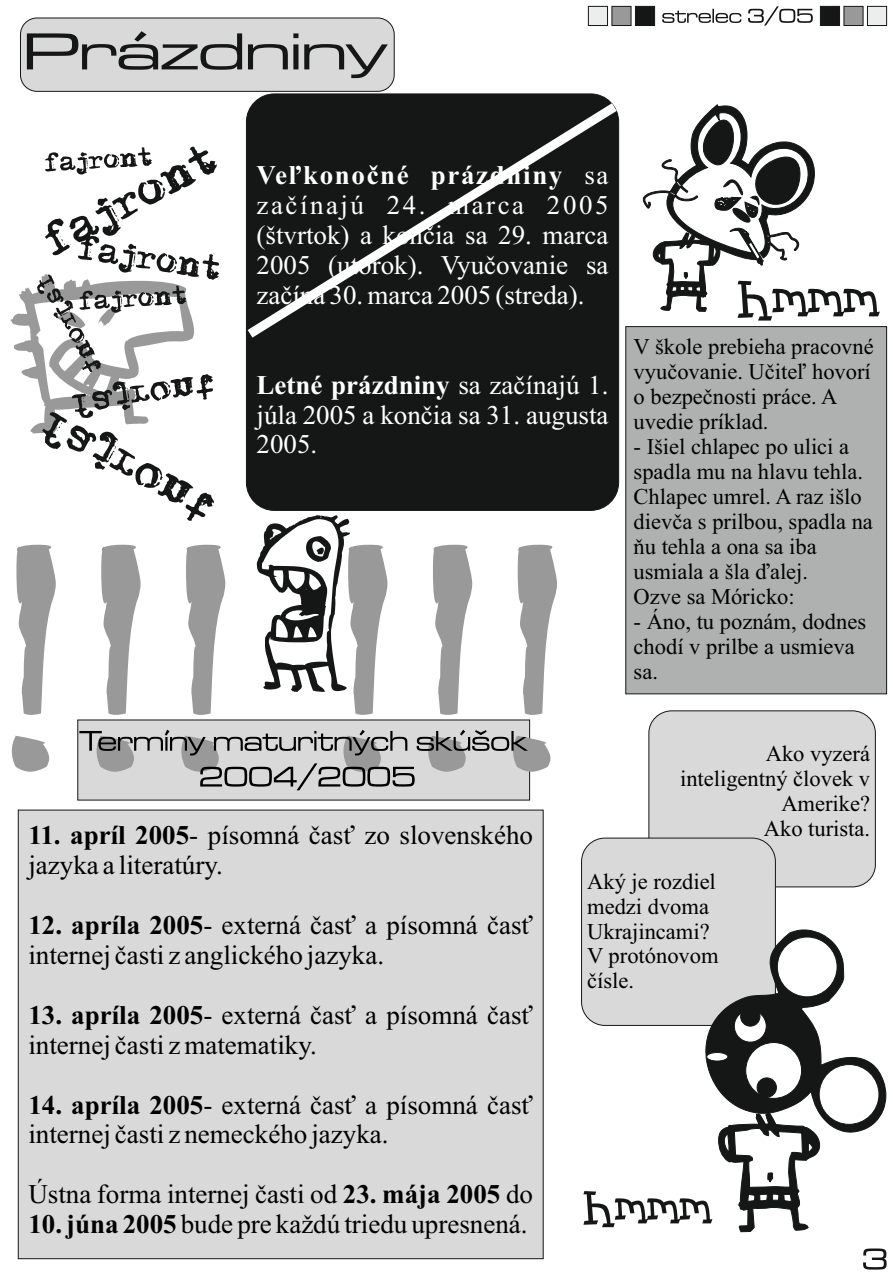
<style>
.page{position:relative;width:893px;height:1276px;background:#fff}
.page>*{position:absolute;margin:0;border:0;box-sizing:border-box;transform-origin:0 0}
.t1{font:27px/29.9px "Times New Roman";color:#000}
.t2{font:27px/29.9px "Times New Roman";color:#fff;text-align:justify}
.t3{font:22.5px/25px "Times New Roman";color:#000}
.s1{font-weight:700}
</style>
<div class="page">
<svg style="left:863px;top:1248px;width:24px;height:21px"></svg>
<div style="left:246px;top:94px;width:373px;height:416px;background:#151616;border:1px solid #151616;border-radius:28px"></div>
<div style="left:20px;top:18px;width:374px;height:74px;background:#d9d9da;border:1px solid #151616;border-radius:17px"></div>
<svg style="left:27px;top:31px;width:361px;height:47px"></svg>
<svg style="left:10px;top:287px;width:27px;height:147px"></svg>
<svg style="left:37px;top:147px;width:182px;height:374px"></svg>
<div style="left:18px;top:809px;width:526px;height:450px;background:#d9d9da"></div>
<svg style="left:12px;top:545px;width:213px;height:226px"></svg>
<svg style="left:350px;top:545px;width:207px;height:226px"></svg>
<svg style="left:77px;top:719px;width:453px;height:81px;background:#b8b8b9"></svg>
<svg style="left:257px;top:515px;width:93px;height:177px"></svg>
<svg style="left:643px;top:104px;width:237px;height:216px"></svg>
<div style="left:625px;top:326px;width:262px;height:368px;background:#afb0b0"></div>
<div style="left:649px;top:710px;width:227px;height:177px;background:#d9d9da;border:1px solid #151616;border-radius:23px"></div>
<div style="left:581px;top:838px;width:195px;height:187px;background:#d9d9da;border:1px solid #151616;border-radius:23px"></div>
<svg style="left:583px;top:929px;width:303px;height:303px"></svg>
<div style="left:734px;top:1010px;width:32px;height:32px;background:#fff;border:1px solid #151616;border-radius:50%"></div>
<div style="left:745px;top:1042px;width:57px;height:56px;background:#fff;border:1px solid #151616;border-radius:50%"></div>
<div style="left:740px;top:1006px;width:20px;height:20px;background:#151616;border:1px solid #151616;border-radius:50%"></div>
<div style="left:819px;top:1064px;width:60px;height:60px;background:#fff;border:1px solid #151616;border-radius:50%"></div>
<div style="left:757px;top:1077px;width:20px;height:20px;background:#151616;border:1px solid #151616;border-radius:50%"></div>
<div style="left:777px;top:936px;width:60px;height:61px;background:#fff;border:1px solid #151616;border-radius:50%"></div>
<div style="left:706px;top:1052px;width:22px;height:9px;background:#fff;border:1px solid #151616;border-radius:50%"></div>
<svg style="left:245px;top:95px;width:382px;height:251px"></svg>
<svg style="left:588px;top:6px;width:67px;height:20px"></svg>
<svg style="left:662px;top:6px;width:151px;height:20px"></svg>
<svg style="left:820px;top:6px;width:67px;height:20px"></svg>
<p class="t2" style="left:257px;top:163px;width:353px"><span class="s1">Veľkonočné prázdniny</span> sa začínajú 24. marca 2005 (štvrtok) a končia sa 29. marca 2005 (utorok). Vyučovanie sa začína 30. marca 2005 (streda).</p>
<p class="t2" style="left:257px;top:372px;width:353px"><span class="s1">Letné prázdniny</span> sa začínajú 1. júla 2005 a končia sa 31. augusta 2005.</p>
<p class="t3" style="left:634px;top:337px;width:242px">V škole prebieha pracovné vyučovanie. Učiteľ hovorí o bezpečnosti práce. A uvedie príklad.</p>
<p class="t3" style="left:634px;top:436px;width:241px">- Išiel chlapec po ulici a spadla mu na hlavu tehla.<br>Chlapec umrel. A raz išlo dievča s prilbou, spadla na ňu tehla a ona sa iba usmiala a šla ďalej.<br>Ozve sa Móricko:</p>
<p class="t3" style="left:634px;top:611px;width:234px">- Áno, tu poznám, dodnes chodí v prilbe a usmieva sa.</p>
<p class="t1" style="left:28px;top:823px;width:506px"><span class="s1">11. apríl 2005</span>- písomná časť zo slovenského jazyka a literatúry.</p>
<p class="t1" style="left:28px;top:912px;width:506px"><span class="s1">12. apríla 2005</span>- externá časť a písomná časť internej časti z anglického jazyka.</p>
<p class="t1" style="left:28px;top:1002px;width:506px"><span class="s1">13. apríla 2005</span>- externá časť a písomná časť internej časti z matematiky.</p>
<p class="t1" style="left:28px;top:1092px;width:506px"><span class="s1">14. apríla 2005</span>- externá časť a písomná časť internej časti z nemeckého jazyka.</p>
<p class="t1" style="left:28px;top:1181px;width:506px">Ústna forma internej časti od <span class="s1">23. mája 2005</span> do</p>
<p class="t1" style="left:28px;top:1211px;width:501px"><span class="s1">10. júna 2005</span> bude pre každú triedu upresnená.</p>
<p class="t3" style="left:680px;top:743px;width:191px;text-align:right">Ako vyzerá inteligentný človek v<br>Amerike?<br>Ako turista.</p>
<p class="t3" style="left:587px;top:871px;width:133px">Aký je rozdiel medzi dvoma<br>Ukrajincami?<br>V protónovom čísle.</p>
</div>
